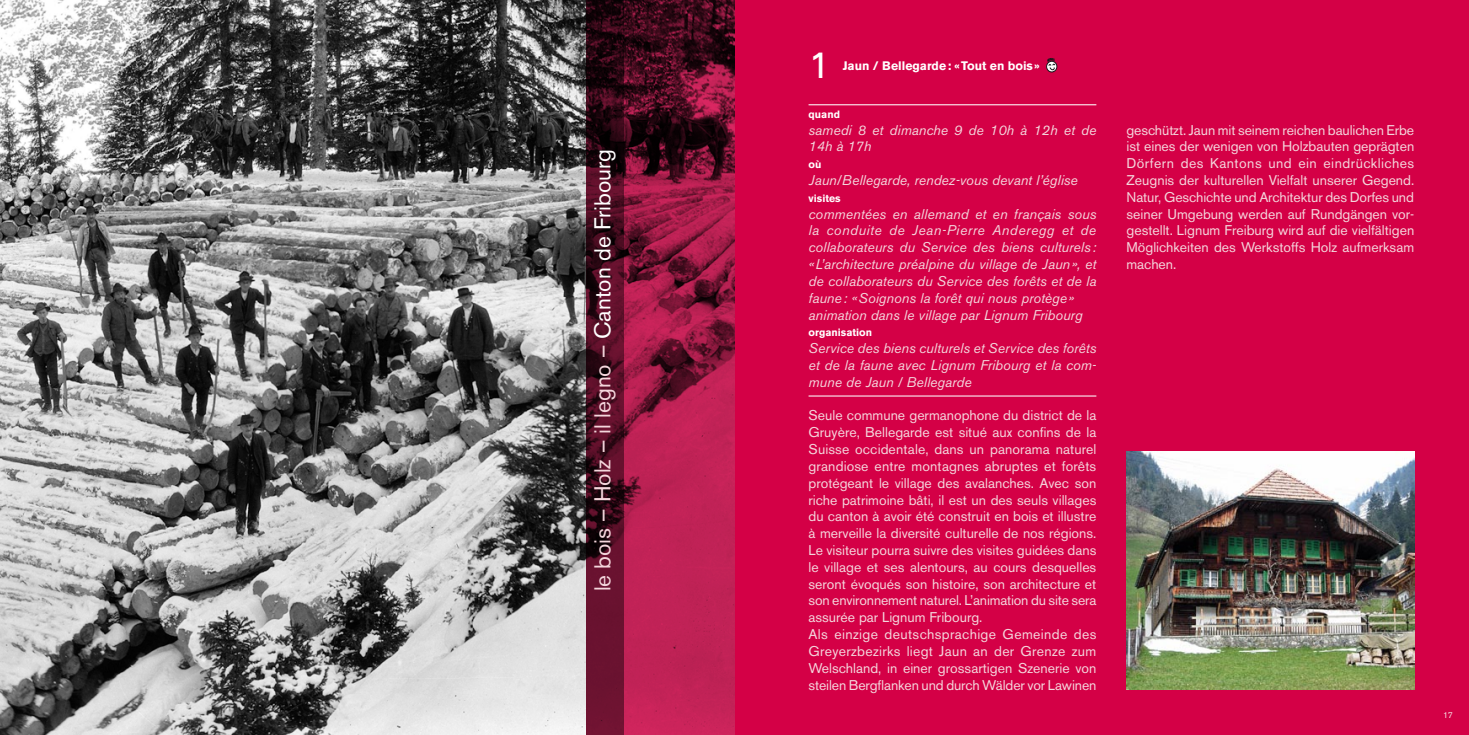
<style>
.page{position:relative;width:1469px;height:735px;background:#fff}
.page>*{position:absolute;margin:0;border:0;box-sizing:border-box;transform-origin:0 0}
.t1{font:36.4px "Zurich BT";color:#fff}
.t2{font:22.75px "Akzidenz Grotesk BE";color:#f4d6dc}
.t3{font:14px/16.8px "Akzidenz Grotesk BE";color:#f4d6dc}
.t4{font:italic 14px/16.8px "Akzidenz Grotesk BE";color:#f4d6dc}
.t5{font:700 12.25px "Akzidenz Grotesk BE";color:#fff}
.t6{font:700 10.5px "Akzidenz Grotesk BE";color:#fff}
.t7{font:8.75px "Akzidenz Grotesk BE";color:#f4d6dc}
.s1{color:#fff}
</style>
<div class="page">
<div style="left:734px;top:0;width:734px;height:734px;background:#d40046"></div>
<img style="left:0;top:0;width:586px;height:734px">
<img style="left:1126px;top:451px;width:288px;height:238px">
<svg style="left:623px;top:0;width:111px;height:734px;background:#941a42"></svg>
<svg style="left:586px;top:0;width:37px;height:734px;background:#460b1f"></svg>
<hr style="left:808px;top:104px;width:288px;height:1px;background:#fff">
<hr style="left:808px;top:395px;width:288px;height:1px;background:#fff">
<div style="left:1046px;top:61px;width:11px;height:11px;border:1px solid #1a171b;border-radius:50%"></div>
<svg style="left:1047px;top:58px;width:8px;height:13px"></svg>
<h2 class="t2" style="left:589px;top:591px;width:443px;rotate:-90deg">le bois – Holz – il legno – <span class="s1">Canton de Fribourg</span></h2>
<h1 class="t1" style="left:809px;top:43px;width:22px">1</h1>
<p class="t5" style="left:842px;top:59px;width:198px">Jaun / Bellegarde: «Tout en bois»</p>
<p class="t6" style="left:808px;top:108px;width:33px">quand</p>
<p class="t4" style="left:808px;top:121px;width:289px">samedi 8 et dimanche 9 de 10h à 12h et de<br>14h à 17h</p>
<p class="t6" style="left:808px;top:158px;width:14px">où</p>
<p class="t4" style="left:808px;top:171px;width:271px">Jaun/Bellegarde, rendez-vous devant l’église</p>
<p class="t6" style="left:808px;top:192px;width:34px">visites</p>
<p class="t4" style="left:808px;top:205px;width:289px">commentées en allemand et en français sous la conduite de Jean-Pierre Anderegg et de collaborateurs du Service des biens culturels : «L’architecture préalpine du village de Jaun», et de collaborateurs du Service des forêts et de la faune: «Soignons la forêt qui nous protège» animation dans le village par Lignum Fribourg</p>
<p class="t6" style="left:808px;top:326px;width:65px">organisation</p>
<p class="t4" style="left:808px;top:339px;width:289px;text-align:justify">Service des biens culturels et Service des forêts et de la faune avec Lignum Fribourg et la com&shy;mune de Jaun / Bellegarde</p>
<p class="t3" style="left:808px;top:407px;width:289px">Seule commune germanophone du district de la Gruyère, Bellegarde est situé aux confins de la Suisse occidentale, dans un panorama naturel grandiose entre montagnes abruptes et forêts protégeant le village des avalanches. Avec son riche patrimoine bâti, il est un des seuls villages du canton à avoir été construit en bois et illustre à merveille la diversité culturelle de nos régions.<br>Le visiteur pourra suivre des visites guidées dans le village et ses alentours, au cours desquelles seront évoqués son histoire, son architecture et son environnement naturel. L’animation du site sera assurée par Lignum Fribourg.<br>Als einzige deutschsprachige Gemeinde des Greyerzbezirks liegt Jaun an der Grenze zum Welschland, in einer grossartigen Szenerie von steilen Bergflanken und durch Wälder vor Lawinen</p>
<p class="t3" style="left:1126px;top:121px;width:289px;text-align:justify">geschützt. Jaun mit seinem reichen baulichen Erbe ist eines der wenigen von Holzbauten geprägten Dörfern des Kantons und ein eindrückliches Zeugnis der kulturellen Vielfalt unserer Gegend.<br>Natur, Geschichte und Architektur des Dorfes und seiner Umgebung werden auf Rundgängen vor&shy;gestellt. Lignum Freiburg wird auf die vielfältigen Möglichkeiten des Werkstoffs Holz aufmerksam machen.</p>
<p class="t7" style="left:1443px;top:709px;width:11px">1 7</p>
</div>
